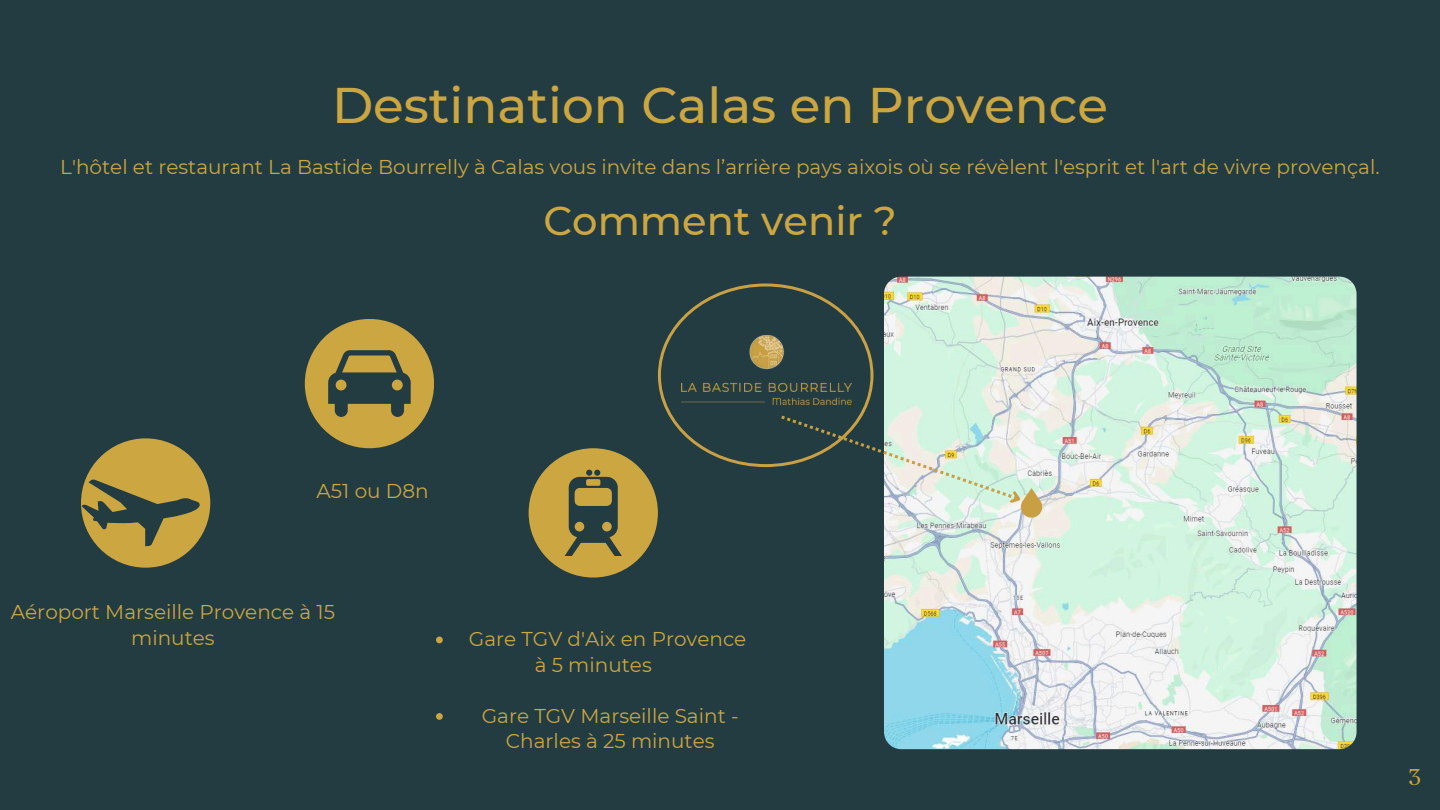
<style>
.page{position:relative;width:1440px;height:810px;background:#223c42}
.page>*{position:absolute;margin:0;border:0;box-sizing:border-box;transform-origin:0 0}
.t1{font:500 50px "Montserrat";color:#cca640}
.t2{font:500 40px "Montserrat";color:#cca640}
.t3{font:27px "Abhaya Libre";color:#cca640}
.t4{font:20px/25.5px "Montserrat";color:#cca640;text-align:center}
</style>
<div class="page">
<div style="left:81px;top:438px;width:129px;height:130px;background:#cca640;border-radius:50%"></div>
<div style="left:305px;top:319px;width:129px;height:129px;background:#cca640;border-radius:50%"></div>
<svg style="left:81px;top:480px;width:119px;height:66px"></svg>
<svg style="left:328px;top:350px;width:83px;height:67px"></svg>
<div style="left:529px;top:448px;width:129px;height:130px;background:#cca640;border-radius:50%"></div>
<svg style="left:565px;top:470px;width:57px;height:86px"></svg>
<img style="left:884px;top:277px;width:473px;height:472px;border-radius:17px">
<svg style="left:658px;top:284px;width:385px;height:235px"></svg>
<svg style="left:436px;top:637px;width:7px;height:6px"></svg>
<svg style="left:436px;top:713px;width:7px;height:7px"></svg>
<h1 class="t1" style="left:332px;top:74px;width:777px">Destination Calas en Provence</h1>
<p class="t4" style="left:60px;top:154px;width:1321px">L'hôtel et restaurant La Bastide Bourrelly à Calas vous invite dans l’arrière pays aixois où se révèlent l'esprit et l'art de vivre provençal.</p>
<h2 class="t2" style="left:543px;top:196px;width:355px">Comment venir ?</h2>
<p class="t4" style="left:317px;top:478px;width:114px">A51 ou D8n</p>
<p class="t4" style="left:11px;top:599px;width:326px">Aéroport Marseille Provence à 15 minutes</p>
<p class="t4" style="left:535px;top:626px;width:213px;text-align:left;text-indent:-66px">Gare TGV d'Aix en Provence à 5 minutes</p>
<p class="t4" style="left:482px;top:703px;width:258px">Gare TGV Marseille Saint -<br>Charles à 25 minutes</p>
<h3 class="t3" style="left:1408px;top:760px;width:15px">3</h3>
</div>
